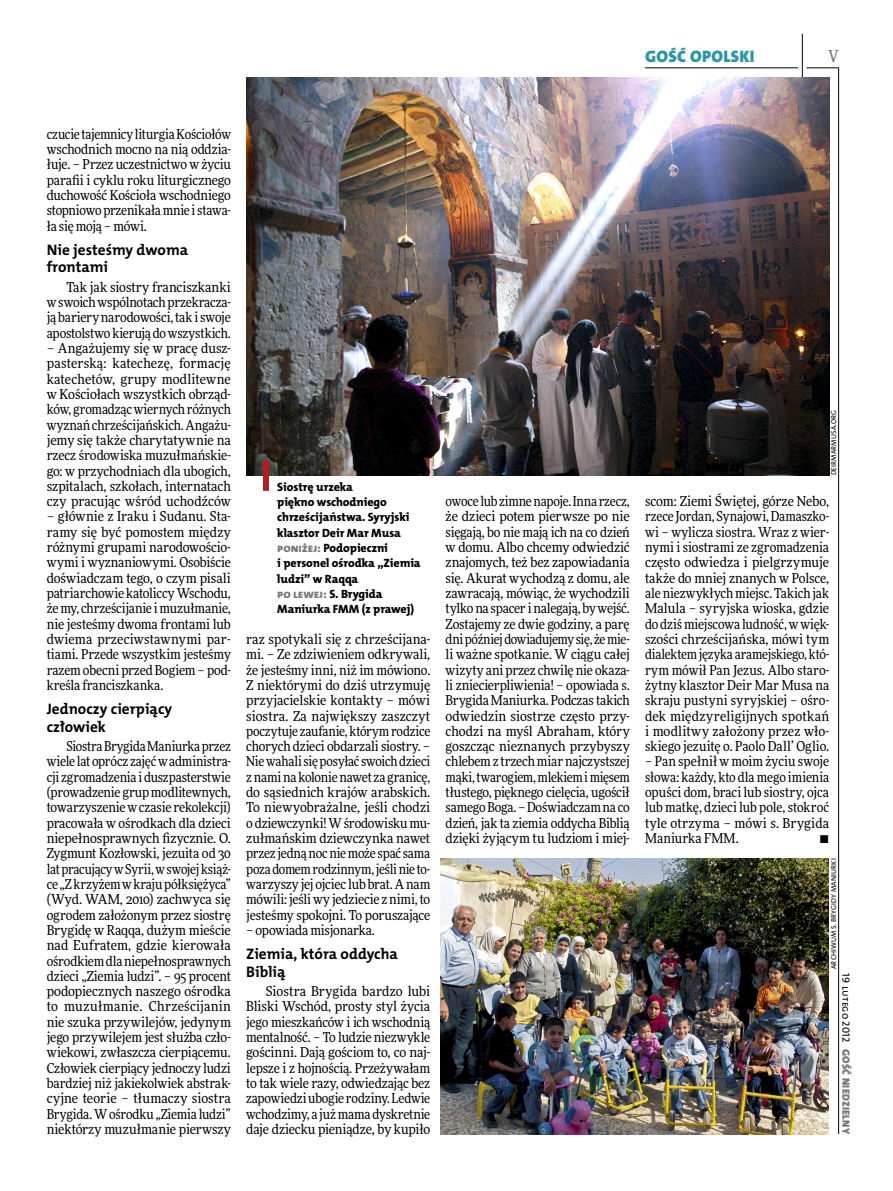
<style>
.page{position:relative;width:893px;height:1191px;background:#fff}
.page>*{position:absolute;margin:0;border:0;box-sizing:border-box;transform-origin:0 0}
.t1{font:16.65px "The Mix HP9 Blk";letter-spacing:.02em;color:#2f95a8}
.t2{font:500 16.5px "Freeday Narrow";color:#777778;scale:.9 1}
.t3{font:15.3px/17.7px "The Mix HP7 Bld";color:#000}
.t4{font:13.65px/15.3px "Freeday Narrow News";letter-spacing:-.01em;color:#000;text-align:justify}
.t5{font:12px/15.3px "The Mix HP8 Ex Bld";letter-spacing:-.005em;color:#000}
.t6{font:10.5px "The Mix HP9 Blk";letter-spacing:.025em;color:#777778}
.t7{font:10.5px "The Mix HP5 Plain";color:#000}
.t8{font:7.2px "The Mix HP5 Plain";letter-spacing:.015em;color:#000}
.s1{color:#777778}
</style>
<div class="page">
<hr style="left:806px;top:68px;width:33px;height:1px;background:#000">
<hr style="left:645px;top:68px;width:153px;height:1px;background:#000">
<hr style="left:838px;top:68px;width:1px;height:1066px;background:#000">
<hr style="left:802px;top:34px;width:1px;height:43px;background:#000">
<img style="left:246px;top:77px;width:583px;height:398px">
<img style="left:441px;top:858px;width:388px;height:276px">
<div style="left:263px;top:460px;width:6px;height:31px;background:#b51b24"></div>
<p class="t1" style="left:645px;top:46px;width:111px">GOŚĆ OPOLSKI</p>
<p class="t2" style="left:828px;top:46px;width:13px">V</p>
<p class="t4" style="left:47px;top:126px;width:186px">czucie tajemnicy liturgia Kościołów wschodnich mocno na nią oddzia&shy;łuje. – Przez uczestnictwo w życiu parafii i cyklu roku liturgicznego duchowość Kościoła wschodniego stopniowo przenikała mnie i stawa&shy;ła się moją – mówi.</p>
<p class="t3" style="left:47px;top:241px;width:143px">Nie jesteśmy dwoma frontami</p>
<p class="t4" style="left:47px;top:279px;width:186px;text-indent:20px">Tak jak siostry franciszkanki w swoich wspólnotach przekracza&shy;ją bariery narodowości, tak i swoje apostolstwo kierują do wszystkich.</p>
<p class="t4" style="left:47px;top:340px;width:186px">– Angażujemy się w pracę dusz&shy;pasterską: katechezę, formację katechetów, grupy modlitewne w Kościołach wszystkich obrząd&shy;ków, gromadząc wiernych różnych wyznań chrześcijańskich. Angażu&shy;jemy się także charytatywnie na rzecz środowiska muzułmańskie&shy;go: w przychodniach dla ubogich, szpitalach, szkołach, internatach czy pracując wśród uchodźców</p>
<p class="t4" style="left:47px;top:509px;width:186px">– głównie z Iraku i Sudanu. Sta&shy;ramy się być pomostem między różnymi grupami narodowościo&shy;wymi i wyznaniowymi. Osobiście doświadczam tego, o czym pisali patriarchowie katoliccy Wschodu, że my, chrześcijanie i muzułmanie, nie jesteśmy dwoma frontami lub dwiema przeciwstawnymi par&shy;tiami. Przede wszystkim jesteśmy razem obecni przed Bogiem – pod&shy;kreśla franciszkanka.</p>
<p class="t3" style="left:47px;top:700px;width:127px">Jednoczy cierpiący człowiek</p>
<p class="t4" style="left:47px;top:738px;width:186px;text-indent:20px">Siostra Brygida Maniurka przez wiele lat oprócz zajęć w administra&shy;cji zgromadzenia i duszpasterstwie (prowadzenie grup modlitewnych, towarzyszenie w czasie rekolekcji) pracowała w ośrodkach dla dzieci niepełnosprawnych fizycznie. O.<br>Zygmunt Kozłowski, jezuita od 30 lat pracujący w Syrii, w swojej książ&shy;ce „Z krzyżem w kraju półksiężyca” (Wyd. WAM, 2010) zachwyca się ogrodem założonym przez siostrę Brygidę w Raqqa, dużym mieście nad Eufratem, gdzie kierowała ośrodkiem dla niepełnosprawnych dzieci „Ziemia ludzi”. – 95 procent podopiecznych naszego ośrodka to muzułmanie. Chrześcijanin nie szuka przywilejów, jedynym jego przywilejem jest służba czło&shy;wiekowi, zwłaszcza cierpiącemu.<br>Człowiek cierpiący jednoczy ludzi bardziej niż jakiekolwiek abstrak&shy;cyjne teorie – tłumaczy siostra Brygida. W ośrodku „Ziemia ludzi” niektórzy muzułmanie pierwszy</p>
<p class="t5" style="left:277px;top:479px;width:145px">Siostrę urzeka<br>piękno wschodniego chrześcijaństwa. Syryjski klasztor Deir Mar Musa <span class="s1">poniżej:</span> Podopieczni<br>i personel ośrodka „Ziemia ludzi” w Raqqa<br><span class="s1">po lewej:</span> S. Brygida<br>Maniurka FMM (z prawej)</p>
<p class="t4" style="left:246px;top:631px;width:186px">raz spotykali się z chrześcijana&shy;mi. – Ze zdziwieniem odkrywali, że jesteśmy inni, niż im mówiono.<br>Z niektórymi do dziś utrzymuję przyjacielskie kontakty – mówi siostra. Za największy zaszczyt poczytuje zaufanie, którym rodzice chorych dzieci obdarzali siostry. – Nie wahali się posyłać swoich dzieci z nami na kolonie nawet za granicę, do sąsiednich krajów arabskich.<br>To niewyobrażalne, jeśli chodzi o dziewczynki! W środowisku mu&shy;zułmańskim dziewczynka nawet przez jedną noc nie może spać sama poza domem rodzinnym, jeśli nie to&shy;warzyszy jej ojciec lub brat. A nam mówili: jeśli wy jedziecie z nimi, to jesteśmy spokojni. To poruszające</p>
<p class="t4" style="left:246px;top:922px;width:130px">– opowiada misjonarka.</p>
<p class="t3" style="left:246px;top:945px;width:153px">Ziemia, która oddycha<br>Biblią</p>
<p class="t4" style="left:246px;top:983px;width:186px;text-indent:20px">Siostra Brygida bardzo lubi Bliski Wschód, prosty styl życia jego mieszkańców i ich wschodnią mentalność. – To ludzie niezwykle gościnni. Dają gościom to, co naj&shy;lepsze i z hojnością. Przeżywałam to tak wiele razy, odwiedzając bez zapowiedzi ubogie rodziny. Ledwie wchodzimy, a już mama dyskretnie daje dziecku pieniądze, by kupiło</p>
<p class="t8" style="left:829px;top:475px;width:66px;rotate:-90deg">deirmarmusa.org</p>
<p class="t4" style="left:446px;top:493px;width:186px">owoce lub zimne napoje. Inna rzecz, że dzieci potem pierwsze po nie sięgają, bo nie mają ich na co dzień w domu. Albo chcemy odwiedzić znajomych, też bez zapowiadania się. Akurat wychodzą z domu, ale zawracają, mówiąc, że wychodzili tylko na spacer i nalegają, by wejść.<br>Zostajemy ze dwie godziny, a parę dni później dowiadujemy się, że mie&shy;li ważne spotkanie. W ciągu całej wizyty ani przez chwilę nie okaza&shy;li zniecierpliwienia! – opowiada s.<br>Brygida Maniurka. Podczas takich odwiedzin siostrze często przy&shy;chodzi na myśl Abraham, który goszcząc nieznanych przybyszy chlebem z trzech miar najczystszej mąki, twarogiem, mlekiem i mięsem tłustego, pięknego cielęcia, ugościł samego Boga. – Doświadczam na co dzień, jak ta ziemia oddycha Biblią dzięki żyjącym tu ludziom i miej-</p>
<p class="t4" style="left:645px;top:493px;width:186px">scom: Ziemi Świętej, górze Nebo, rzece Jordan, Synajowi, Damaszko&shy;wi – wylicza siostra. Wraz z wier&shy;nymi i siostrami ze zgromadzenia często odwiedza i pielgrzymuje także do mniej znanych w Polsce, ale niezwykłych miejsc. Takich jak Malula – syryjska wioska, gdzie do dziś miejscowa ludność, w więk&shy;szości chrześcijańska, mówi tym dialektem języka aramejskiego, któ&shy;rym mówił Pan Jezus. Albo staro&shy;żytny klasztor Deir Mar Musa na skraju pustyni syryjskiej – ośro&shy;dek międzyreligijnych spotkań i modlitwy założony przez wło&shy;skiego jezuitę o. Paolo Dall’ Oglio.</p>
<p class="t4" style="left:645px;top:754px;width:186px">– Pan spełnił w moim życiu swoje słowa: każdy, kto dla mego imienia opuści dom, braci lub siostry, ojca lub matkę, dzieci lub pole, stokroć tyle otrzyma – mówi s. Brygida Maniurka FMM.</p>
<p class="t4" style="left:819px;top:830px;width:11px">•</p>
<p class="t8" style="left:829px;top:969px;width:112px;rotate:-90deg">arch iwum s. Brygidy Maniurki</p>
<p class="t7" style="left:853px;top:973px;width:70px;rotate:90deg">19 lutego 2012</p>
<p class="t6" style="left:853px;top:1049px;width:86px;rotate:90deg">GOŚĆ NIEDZIELNY</p>
</div>
